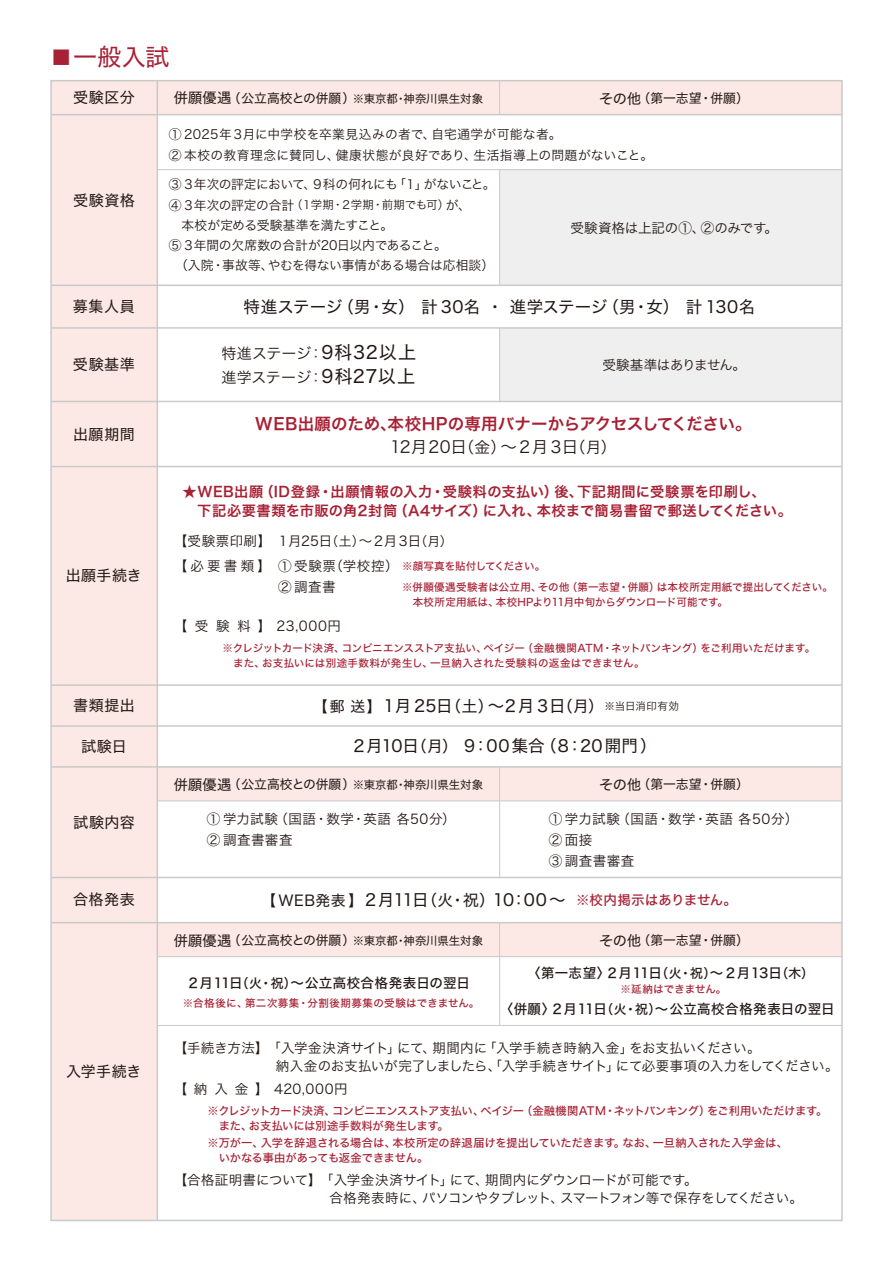
<style>
.page{position:relative;width:893px;height:1263px;background:#fff}
.page>*{position:absolute;margin:0;border:0;box-sizing:border-box;transform-origin:0 0}
.t1{font:24px "Hira Kaku Std W4";color:#a72033}
.t2{font:16.5px "Hira Kaku Std W4";color:#221815}
.t3{font:16.5px "Hira Kaku Std W6";letter-spacing:.005em;color:#a72033}
.t4{font:16.5px "Hira Kaku Std W3";letter-spacing:-.025em;color:#221815}
.t5{font:15px "Hira Kaku Std W4";letter-spacing:.03em;color:#221815}
.t6{font:15px/24px "Hira Kaku Std W3";letter-spacing:-.005em;color:#221815}
.t7{font:14.25px/19.5px "Hira Kaku Std W6";letter-spacing:.025em;color:#a72033}
.t8{font:13.5px/18px "Hira Kaku Std W3";letter-spacing:-.015em;color:#221815}
.t9{font:13.5px/21px "Hira Kaku Std W3";letter-spacing:.035em;color:#221815}
.t10{font:13.5px "Hira Kaku Std W5";letter-spacing:.015em;color:#221815}
.t11{font:13.5px "Hira Kaku Std W3";letter-spacing:.005em;color:#221815}
.t12{font:13.5px "Hira Kaku Std W5";letter-spacing:.01em;color:#a72033}
.t13{font:13.5px "Hira Kaku Std W5";letter-spacing:-.005em;color:#221815}
.t14{font:13.5px "Hira Kaku Std W3";letter-spacing:.055em;color:#221815}
.t15{font:13.5px/21px "Hira Kaku Std W3";letter-spacing:.05em;color:#221815}
.t16{font:13.5px "Hira Kaku Std W3";letter-spacing:-.025em;color:#221815}
.t17{font:12.9px "Hira Kaku Std W4";letter-spacing:-.01em;color:#221815}
.t18{font:12.75px/20.2px "Hira Kaku Std W3";letter-spacing:.025em;color:#221815}
.t19{font:12.75px/20.2px "Hira Kaku Std W3";color:#221815}
.t20{font:12.75px "Hira Kaku Std W3";letter-spacing:-.04em;color:#221815}
.t21{font:11.55px "Hira Kaku Std W3";letter-spacing:-.025em;color:#221815}
.t22{font:11.4px "Hira Kaku Std W4";color:#221815}
.t23{font:11.25px/15px "Hira Kaku Std W5";letter-spacing:-.015em;color:#a72033}
.t24{font:10.5px/21px "Hira Kaku Std W5";letter-spacing:.01em;color:#a72033}
.t25{font:10.5px "Hira Kaku Std W5";letter-spacing:.03em;color:#a72033}
.s1{font-size:20.4px}
.s2{font-size:14.25px}
.s3{font-size:12.9px}
.s4{font-size:12.75px}
.s5{font-family:"Hira Kaku Std W4";font-size:18px}
.s6{font-size:15.6px}
.s7{font-size:14.85px}
.s8{font-family:"Hira Kaku Std W3";font-size:10.5px}
.s9{font-family:"Hira Kaku Std W4";font-size:14.85px;color:#221815}
.s10{font-family:"Hira Kaku Std W4";font-size:16.5px;color:#221815}
.s11{font-family:"Hira Kaku Std W4";font-size:15.6px;color:#221815}
</style>
<div class="page">
<div style="left:157px;top:923px;width:685px;height:34px;background:#fce8e5"></div>
<div style="left:157px;top:767px;width:685px;height:34px;background:#fce8e5"></div>
<div style="left:51px;top:81px;width:106px;height:1139px;background:#fce8e5"></div>
<div style="left:157px;top:81px;width:685px;height:34px;background:#fce8e5"></div>
<div style="left:500px;top:170px;width:342px;height:115px;background:#efefef"></div>
<div style="left:500px;top:328px;width:342px;height:73px;background:#efefef"></div>
<hr style="left:157px;top:81px;width:1px;height:1139px;background:#c9caca">
<hr style="left:499px;top:328px;width:1px;height:73px;background:#c9caca">
<hr style="left:499px;top:170px;width:1px;height:115px;background:#c9caca">
<hr style="left:499px;top:767px;width:1px;height:110px;background:#c9caca">
<hr style="left:51px;top:285px;width:791px;height:1px;background:#c9caca">
<hr style="left:51px;top:114px;width:791px;height:1px;background:#c9caca">
<hr style="left:51px;top:327px;width:791px;height:2px;background:#c9caca">
<hr style="left:51px;top:401px;width:791px;height:1px;background:#c9caca">
<hr style="left:51px;top:466px;width:791px;height:1px;background:#c9caca">
<hr style="left:51px;top:922px;width:791px;height:1px;background:#c9caca">
<hr style="left:51px;top:684px;width:791px;height:2px;background:#c9caca">
<hr style="left:51px;top:725px;width:791px;height:2px;background:#c9caca">
<hr style="left:51px;top:877px;width:791px;height:1px;background:#c9caca">
<hr style="left:51px;top:766px;width:791px;height:2px;background:#c9caca">
<hr style="left:157px;top:169px;width:685px;height:1px;background:#c9caca">
<hr style="left:499px;top:923px;width:1px;height:102px;background:#c9caca">
<hr style="left:157px;top:956px;width:685px;height:1px;background:#c9caca">
<hr style="left:157px;top:1025px;width:685px;height:1px;background:#c9caca">
<hr style="left:157px;top:800px;width:685px;height:1px;background:#c9caca">
<hr style="left:499px;top:81px;width:1px;height:34px;background:#c9caca">
<h1 class="t1" style="left:51px;top:39px;width:120px"><span class="s1">■</span> 一般入試</h1>
<h3 class="t5" style="left:73px;top:86px;width:63px">受験区分</h3>
<h3 class="t5" style="left:73px;top:189px;width:63px">受験資格</h3>
<h3 class="t5" style="left:73px;top:295px;width:64px">募集人員</h3>
<h3 class="t5" style="left:73px;top:353px;width:63px">受験基準</h3>
<h3 class="t5" style="left:73px;top:423px;width:63px">出願期間</h3>
<h3 class="t5" style="left:66px;top:564px;width:78px">出願手続き</h3>
<p class="t22" style="left:174px;top:90px;width:311px"><span class="s2">併願優遇</span><span class="s3">（公立高校との併願）</span>※東京都・神奈川県生対象</p>
<p class="t17" style="left:599px;top:88px;width:151px"><span class="s2">その他</span>（第一志望・併願）</p>
<p class="t18" style="left:169px;top:124px;width:486px">① 2025年３月に中学校を卒業見込みの者で、自宅通学が可能な者。<br>② 本校の教育理念に賛同し、健康状態が良好であり、生活指導上の問題がないこと。</p>
<p class="t20" style="left:169px;top:175px;width:328px">③３年次の評定において、９科の何れにも「１」がないこと。</p>
<p class="t21" style="left:169px;top:196px;width:303px"><span class="s4">④３年次の評定の合計</span>（１学期・２学期・前期でも可）<span class="s4">が、</span></p>
<p class="t19" style="left:169px;top:215px;width:327px">　本校が定める受験基準を満たすこと。<br>⑤３年間の欠席数の合計が20日以内であること。<br>　（入院・事故等、やむを得ない事情がある場合は応相談）</p>
<h2 class="t2" style="left:244px;top:294px;width:513px">特進ステージ（男・女） 計 30名 ・ 進学ステージ（男・女） 計 130名</h2>
<p class="t11" style="left:570px;top:218px;width:209px">受験資格は上記の①、②のみです。</p>
<h3 class="t6" style="left:221px;top:341px;width:196px">特進ステージ：<span class="s5">9科32以上</span>進学ステージ：<span class="s5">9科27以上</span></h3>
<p class="t16" style="left:602px;top:355px;width:145px">受験基準はありません。</p>
<h2 class="t3" style="left:255px;top:411px;width:490px">WEB出願のため､本校HPの専用バナーからアクセスしてください｡</h2>
<h2 class="t4" style="left:390px;top:435px;width:228px">12月20日<span class="s6">（金）</span>～２月３日<span class="s6">（月）</span></h2>
<h3 class="t7" style="left:183px;top:482px;width:604px">★WEB出願（ID登録・出願情報の入力・受験料の支払い）後、下記期間に受験票を印刷し、<br>　下記必要書類を市販の角2封筒（A4サイズ）に入れ、本校まで簡易書留で郵送してください｡</h3>
<p class="t11" style="left:174px;top:530px;width:281px">【受験票印刷】 １月25日<span class="s3">（土）</span>～２月3日<span class="s3">（月）</span></p>
<p class="t15" style="left:278px;top:555px;width:122px">① 受験票（学校控）<br>② 調査書</p>
<p class="t24" style="left:402px;top:556px;width:432px">※顔写真を貼付してください。<br>※併願優遇受験者は公立用、その他（第一志望・併願）は本校所定用紙で提出してください。</p>
<p class="t24" style="left:402px;top:592px;width:327px">　本校所定用紙は、本校HPより11月中旬からダウンロード可能です。</p>
<p class="t24" style="left:222px;top:640px;width:594px;line-height:15px">※クレジットカード決済、コンビニエンスストア支払い、ペイジー（金融機関ATM・ネットバンキング）をご利用いただけます。　また、お支払いには別途手数料が発生し、一旦納入された受験料の返金はできません。</p>
<p class="t11" style="left:174px;top:556px;width:99px">【必要書類】</p>
<p class="t14" style="left:174px;top:616px;width:169px">【受験料】 23,000円</p>
<h3 class="t5" style="left:73px;top:694px;width:63px">書類提出</h3>
<h2 class="t2" style="left:313px;top:693px;width:368px"><span class="s7">【郵 送】</span>1月 25日<span class="s6">（土）</span>～２月３日<span class="s6">（月）</span><span class="s8">※当日消印有効</span></h2>
<h3 class="t5" style="left:81px;top:735px;width:47px">試験日</h3>
<h2 class="t2" style="left:351px;top:734px;width:307px">２月10日<span class="s6">（月）</span> 9：00集合（8：20開門）</h2>
<p class="t22" style="left:174px;top:776px;width:311px"><span class="s2">併願優遇</span><span class="s3">（公立高校との併願）</span>※東京都・神奈川県生対象</p>
<p class="t17" style="left:599px;top:774px;width:151px"><span class="s2">その他</span>（第一志望・併願）</p>
<h3 class="t5" style="left:73px;top:811px;width:63px">試験内容</h3>
<p class="t9" style="left:207px;top:808px;width:250px">① 学力試験（国語・数学・英語 各50分）<br>② 調査書審査</p>
<p class="t9" style="left:549px;top:808px;width:251px">① 学力試験（国語・数学・英語 各50分）<br>②面接<br>③ 調査書審査</p>
<h3 class="t5" style="left:73px;top:888px;width:63px">合格発表</h3>
<p class="t12" style="left:261px;top:890px;width:477px"><span class="s9">【WEB発表】</span><span class="s10">2月11日</span><span class="s11">（火・祝）</span><span class="s10">10：00～</span> ※校内掲示はありません。</p>
<p class="t22" style="left:174px;top:932px;width:311px"><span class="s2">併願優遇</span><span class="s3">（公立高校との併願）</span>※東京都・神奈川県生対象</p>
<p class="t17" style="left:599px;top:930px;width:151px"><span class="s2">その他</span>（第一志望・併願）</p>
<p class="t10" style="left:186px;top:973px;width:285px">２月11日<span class="s3">（火・祝）</span>～公立高校合格発表日の翌日</p>
<p class="t25" style="left:183px;top:995px;width:298px">※合格後に、第二次募集・分割後期募集の受験はできません。</p>
<p class="t13" style="left:527px;top:962px;width:288px">〈第一志望〉２月11日<span class="s3">（火・祝）</span>～２月13日<span class="s3">（木）</span></p>
<p class="t10" style="left:500px;top:999px;width:336px">〈併願〉２月11日<span class="s3">（火・祝）</span>～公立高校合格発表日の翌日</p>
<p class="t24" style="left:620px;top:978px;width:107px">※延納はできません。</p>
<h3 class="t5" style="left:66px;top:1060px;width:77px">入学手続き</h3>
<p class="t8" style="left:174px;top:1039px;width:666px">【手続き方法】 「入学金決済サイト」にて、期間内に「入学手続き時納入金」をお支払いください。<br>　　　　　　　 納入金のお支払いが完了しましたら、「入学手続きサイト」にて必要事項の入力をしてください。</p>
<p class="t14" style="left:174px;top:1079px;width:175px">【納入金】 420,000円</p>
<p class="t23" style="left:208px;top:1103px;width:621px">※クレジットカード決済、コンビニエンスストア支払い、ペイジー（金融機関ATM・ネットバンキング）をご利用いただけます。　また、お支払いには別途手数料が発生します。</p>
<p class="t23" style="left:208px;top:1135px;width:582px">※万が一、入学を辞退される場合は、本校所定の辞退届けを提出していただきます。なお、一旦納入された入学金は、　いかなる事由があっても返金できません。</p>
<p class="t8" style="left:329px;top:1170px;width:475px;text-indent:-156px">【合格証明書について】 「入学金決済サイト」にて、期間内にダウンロードが可能です。<br>合格発表時に、パソコンやタブレット、スマートフォン等で保存をしてください。</p>
</div>
